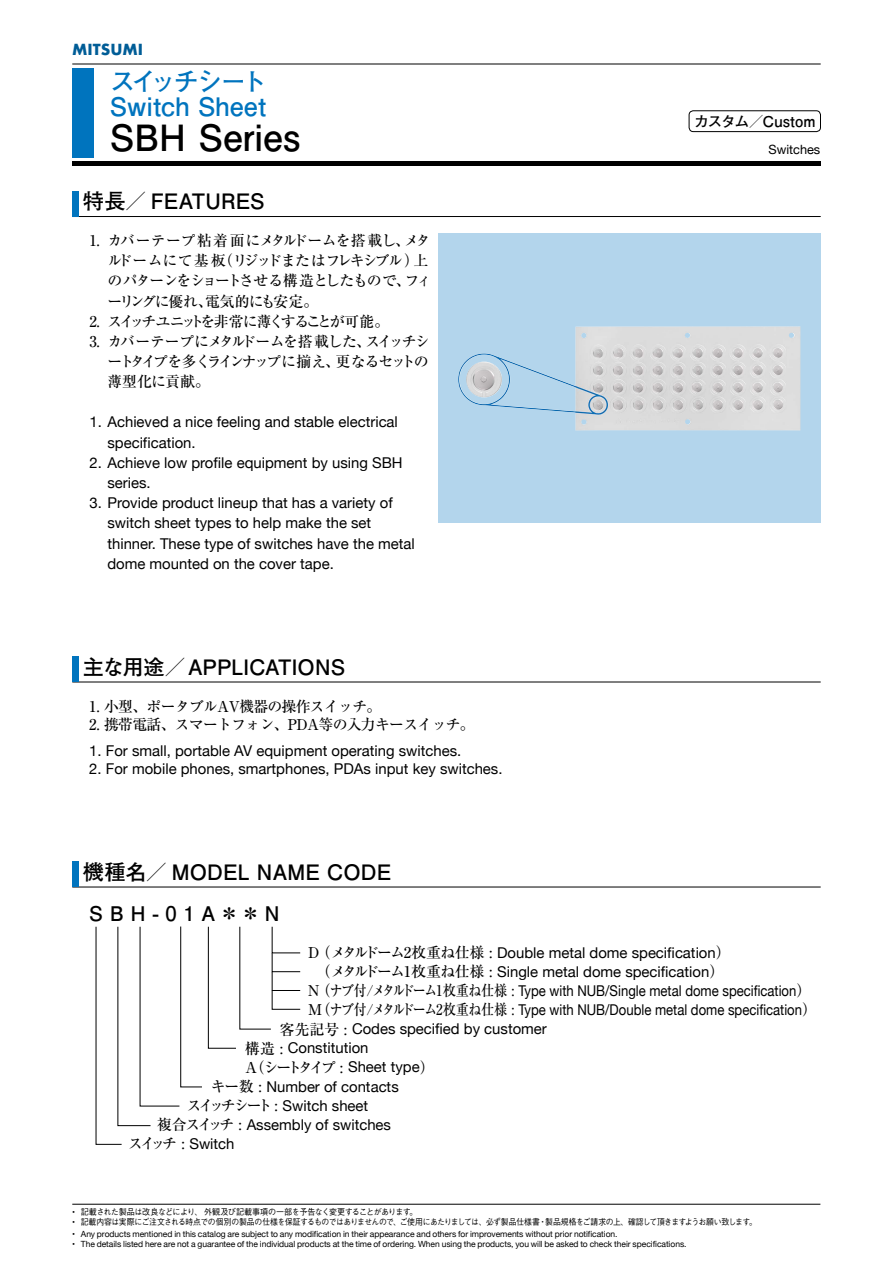
<style>
.page{position:relative;width:893px;height:1263px;background:#fff}
.page>*{position:absolute;margin:0;border:0;box-sizing:border-box;transform-origin:0 0}
.t1{font:700 36.15px "Futo Go B101 Pro";letter-spacing:-.005em;color:#000}
.t2{font:700 25.5px/25px "Futo Go B101 Pro";color:#0074be}
.t3{font:700 21.3px "Futo Go B101 Pro";letter-spacing:-.005em;color:#000}
.t4{font:700 20.25px "Futo Go B101 Pro";color:#000}
.t5{font:14.85px/20.2px "Helvetica Neue";color:#000}
.t6{font:500 14.85px/20.2px "Ryumin Pro";letter-spacing:-.05em;color:#000}
.t7{font:14.85px "Helvetica Neue";color:#000;scale:.88 1}
.t8{font:500 14.85px "Ryumin Pro";letter-spacing:-.17em;color:#000}
.t9{font:700 14.85px "Futo Go B101 Pro";letter-spacing:.005em;color:#000}
.t10{font:700 14.85px "Futura";color:#005d97}
.t11{font:12.75px "Helvetica Neue";color:#000}
.t12{font:8.55px "Helvetica Neue";letter-spacing:-.005em;color:#000}
.t13{font:500 8.55px "Gothic BBB Pro";letter-spacing:-.055em;color:#000;scale:.92 1}
.t14{font:500 8.55px "Gothic BBB Pro";letter-spacing:-.055em;color:#000;scale:.95 1}
.s1{font-family:"Ryumin Pro";font-weight:500}
.s2{font-family:"Helvetica Neue";font-weight:400}
</style>
<div class="page">
<hr style="left:72px;top:1204px;width:748px;height:1px;background:#000">
<hr style="left:72px;top:64px;width:749px;height:1px;background:#000">
<div style="left:72px;top:68px;width:22px;height:89px;background:#0074be"></div>
<div style="left:72px;top:161px;width:749px;height:5px;background:#000"></div>
<div style="left:438px;top:234px;width:383px;height:289px;background:#b3d5ec"></div>
<hr style="left:72px;top:216px;width:749px;height:1px;background:#000">
<div style="left:72px;top:191px;width:7px;height:25px;background:#0074be"></div>
<hr style="left:72px;top:682px;width:749px;height:1px;background:#000">
<div style="left:72px;top:657px;width:7px;height:25px;background:#0074be"></div>
<hr style="left:72px;top:887px;width:749px;height:1px;background:#000">
<div style="left:72px;top:862px;width:7px;height:25px;background:#0074be"></div>
<svg style="left:96px;top:926px;width:106px;height:219px"></svg>
<svg style="left:208px;top:926px;width:93px;height:123px"></svg>
<div style="left:689px;top:111px;width:132px;height:21px;border:1px solid #000;border-radius:4px"></div>
<img style="left:458px;top:326px;width:342px;height:104px">
<p class="t10" style="left:72px;top:39px;width:73px">MITSUMI</p>
<h2 class="t2" style="left:110px;top:66px;width:159px">スイッチシート<br>Switch Sheet</h2>
<h1 class="t1" style="left:110px;top:109px;width:193px">SBH Series</h1>
<h3 class="t3" style="left:83px;top:184px;width:183px">特長／ FEATURES</h3>
<p class="t6" style="left:107px;top:229px;width:326px;text-indent:-18px">1. カバーテープ粘着面にメタルドームを搭載し、メタルドームにて基板（リジッドまたはフレキシブル）上のパターンをショートさせる構造としたもので、フィーリングに優れ、電気的にも安定。</p>
<p class="t8" style="left:89px;top:310px;width:301px">2. スイッチユニットを非常に薄くすることが可能。</p>
<p class="t6" style="left:107px;top:330px;width:324px;text-align:justify;text-indent:-18px">3. カバーテープにメタルドームを搭載した、スイッチシートタイプを多くラインナップに揃え、更なるセットの薄型化に貢献。</p>
<p class="t5" style="left:107px;top:413px;width:292px;text-indent:-18px">1. Achieved a nice feeling and stable electrical specification.</p>
<p class="t5" style="left:107px;top:453px;width:297px;text-indent:-18px">2. Achieve low profile equipment by using SBH series.</p>
<p class="t5" style="left:107px;top:494px;width:309px;text-indent:-18px">3. Provide product lineup that has a variety of switch sheet types to help make the set thinner. These type of switches have the metal dome mounted on the cover tape.</p>
<h3 class="t3" style="left:83px;top:650px;width:264px">主な用途／APPLICATIONS</h3>
<p class="t6" style="left:89px;top:695px;width:294px">1. 小型、ポータブルAV機器の操作スイッチ。</p>
<p class="t6" style="left:89px;top:713px;width:387px">2. 携帯電話、スマートフォン、PDA等の入力キースイッチ。</p>
<p class="t5" style="left:89px;top:741px;width:373px">1. For small, portable AV equipment operating switches.</p>
<p class="t5" style="left:89px;top:759px;width:415px">2. For mobile phones, smartphones, PDAs input key switches.</p>
<p class="t9" style="left:694px;top:109px;width:123px">カスタム／Custom</p>
<p class="t11" style="left:768px;top:140px;width:53px">Switches</p>
<h3 class="t3" style="left:83px;top:855px;width:310px">機種名／ MODEL NAME CODE</h3>
<h3 class="t4" style="left:89px;top:897px;width:192px">S B H - 0 1 A ＊ ＊ N</h3>
<p class="t5" style="left:308px;top:943px;width:424px"><span class="s1">D （メタルドーム2枚重ね仕様 :</span> Double metal dome specification<span class="s1">）</span></p>
<p class="t5" style="left:316px;top:962px;width:410px"><span class="s1">（メタルドーム1枚重ね仕様 :</span> Single metal dome specification<span class="s1">）</span></p>
<p class="t7" style="left:308px;top:980px;width:573px"><span class="s1">N （ナブ付/メタルドーム1枚重ね仕様 :</span> Type with NUB/Single metal dome specification<span class="s1">）</span></p>
<p class="t7" style="left:308px;top:999px;width:579px"><span class="s1">M （ナブ付/メタルドーム2枚重ね仕様 :</span> Type with NUB/Double metal dome specification<span class="s1">）</span></p>
<p class="t5" style="left:280px;top:1020px;width:269px"><span class="s1">客先記号 :</span> Codes specified by customer</p>
<p class="t5" style="left:245px;top:1039px;width:125px"><span class="s1">構造 :</span> Constitution</p>
<p class="t6" style="left:245px;top:1056px;width:191px">A（シートタイプ : <span class="s2">Sheet type</span>）</p>
<p class="t5" style="left:211px;top:1077px;width:189px"><span class="s1">キー数 :</span> Number of contacts</p>
<p class="t5" style="left:187px;top:1096px;width:183px"><span class="s1">スイッチシート :</span> Switch sheet</p>
<p class="t5" style="left:157px;top:1115px;width:236px"><span class="s1">複合スイッチ :</span> Assembly of switches</p>
<p class="t5" style="left:128px;top:1134px;width:108px"><span class="s1">スイッチ :</span> Switch</p>
<p class="t14" style="left:72px;top:1205px;width:365px"><span class="s2">•</span> 記載された製品は改良などにより、外観及び記載事項の一部を予告なく変更することがあります。</p>
<p class="t13" style="left:72px;top:1214px;width:746px"><span class="s2">•</span> 記載内容は実際にご注文される時点での個別の製品の仕様を保証するものではありませんので、ご使用にあたりましては、必ず製品仕様書・製品規格をご請求の上、確認して頂きますようお願い致します。</p>
<p class="t12" style="left:72px;top:1228px;width:547px">• Any products mentioned in this catalog are subject to any modification in their appearance and others for improvements without prior notification.</p>
<p class="t12" style="left:72px;top:1238px;width:616px">• The details listed here are not a guarantee of the individual products at the time of ordering. When using the products, you will be asked to check their specifications.</p>
</div>
